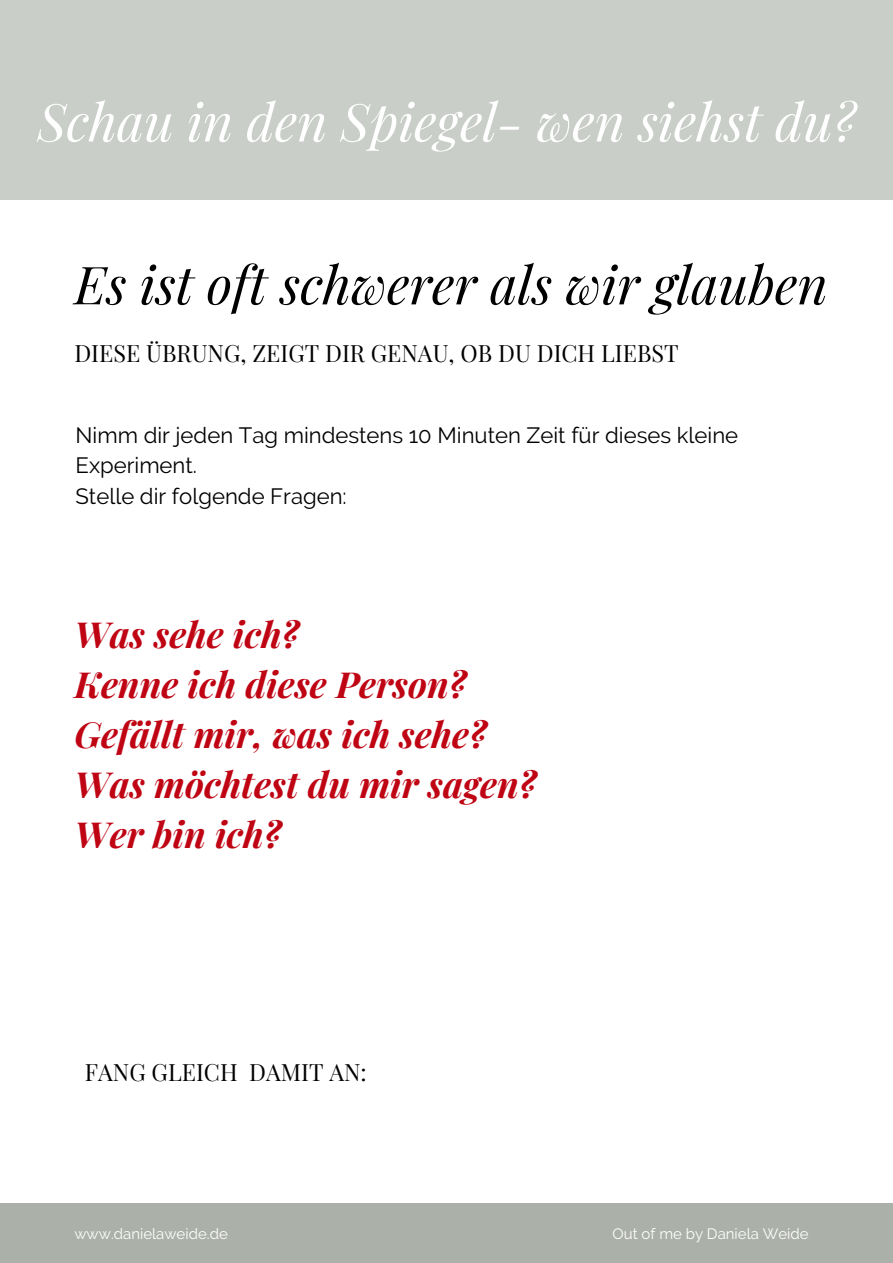
<style>
.page{position:relative;width:893px;height:1263px;background:#fff}
.page>*{position:absolute;margin:0;border:0;box-sizing:border-box;transform-origin:0 0}
.t1{font:italic 52.5px "Playfair Display";color:#000}
.t2{font:italic 52.2px "Playfair Display";color:#fff}
.t3{font:italic 700 36px/50.1px "Playfair Display";color:#bf0413}
.t4{font:23.33px "Playfair Display";color:#000}
.t5{font:22.12px/30.4px "Raleway";color:#000}
.t6{font:15px "Raleway";color:#fff}
</style>
<div class="page">
<div style="left:0;top:0;width:893px;height:200px;background:#cacec9"></div>
<div style="left:0;top:1203px;width:893px;height:60px;background:#abb0a8"></div>
<p class="t2" style="left:37px;top:85px;width:820px">Schau in den Spiegel- wen siehst du?</p>
<h1 class="t1" style="left:74px;top:248px;width:755px">Es ist oft schwerer als wir glauben</h1>
<h3 class="t4" style="left:74px;top:336px;width:606px">DIESE ÜBRUNG, ZEIGT DIR GENAU, OB DU DICH LIEBST</h3>
<h1 class="t5" style="left:76px;top:420px;width:664px">Nimm dir jeden Tag mindestens 10 Minuten Zeit für dieses kleine<br>Experiment.<br>Stelle dir folgende Fragen:</h1>
<p class="t3" style="left:74px;top:608px;width:463px">Was sehe ich?<br>Kenne ich diese Person?<br>Gefällt mir, was ich sehe?<br>Was möchtest du mir sagen?<br>Wer bin ich?</p>
<h4 class="t4" style="left:85px;top:1055px;width:283px">FANG GLEICH DAMIT AN:</h4>
<h2 class="t6" style="left:74px;top:1224px;width:155px">www.danielaweide.de</h2>
<h3 class="t6" style="left:612px;top:1224px;width:197px">Out of me by Daniela Weide</h3>
</div>
